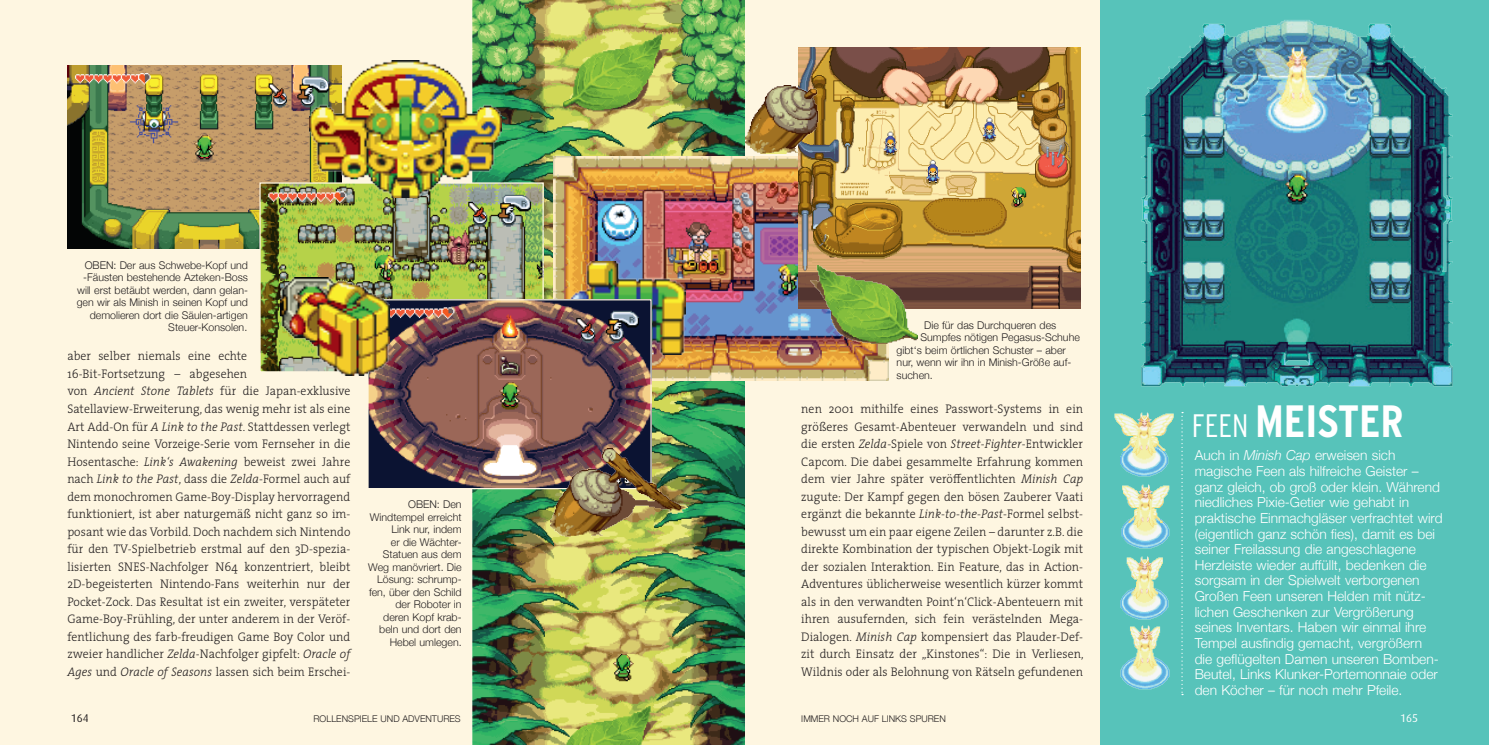
<style>
.page{position:relative;width:1489px;height:745px;background:#fff}
.page>*{position:absolute;margin:0;border:0;box-sizing:border-box;transform-origin:0 0}
.t1{font:700 condensed 45.12px "Interstate";color:#fff}
.t2{font:300 13.75px/15.6px "Helvetica Neue";color:#fff}
.t3{font:300 12.5px/17.5px "The Serif";letter-spacing:.005em;color:#231f20;scale:.95 1}
.t4{font:11.25px "Dax";color:#231f20}
.t5{font:11.25px "Dax";color:#fff}
.t6{font:300 10.62px/12.5px "Helvetica Neue";color:#231f20;text-align:right}
.t7{font:300 9.25px "Helvetica Neue";color:#231f20}
.s1{font-style:italic}
.s2{font-weight:300;font-size:32.38px}
</style>
<div class="page">
<div style="left:0;top:0;width:744px;height:744px;background:#fef6e1"></div>
<div style="left:744px;top:0;width:381px;height:744px;background:#fef6e1"></div>
<img style="left:472px;top:0;width:272px;height:744px">
<img style="left:553px;top:157px;width:335px;height:223px">
<img style="left:798px;top:48px;width:282px;height:260px">
<img style="left:67px;top:66px;width:243px;height:182px">
<div style="left:1100px;top:0;width:388px;height:744px;background:#57c3ba"></div>
<img style="left:1141px;top:20px;width:312px;height:367px">
<img style="left:1114px;top:412px;width:60px;height:65px">
<img style="left:1121px;top:482px;width:62px;height:67px">
<img style="left:1120px;top:552px;width:63px;height:68px">
<img style="left:1120px;top:625px;width:50px;height:65px">
<svg style="left:1181px;top:412px;width:1px;height:281px"></svg>
<img style="left:261px;top:184px;width:280px;height:186px">
<img style="left:811px;top:265px;width:106px;height:78px">
<img style="left:569px;top:261px;width:116px;height:93px">
<img style="left:369px;top:301px;width:280px;height:186px">
<div style="left:367px;top:299px;width:284px;height:190px;border:1px solid #fef6e1"></div>
<img style="left:550px;top:448px;width:137px;height:88px">
<img style="left:745px;top:86px;width:85px;height:67px">
<img style="left:280px;top:277px;width:110px;height:98px">
<img style="left:310px;top:61px;width:192px;height:137px">
<p class="t6" style="left:77px;top:257px;width:173px">OBEN: Der aus Schwebe-Kopf und -Fäusten bestehende Azteken-Boss will erst betäubt werden, dann gelan&shy;gen wir als Minish in seinen Kopf und demolieren dort die Säulen-artigen<br>Steuer-Konsolen.</p>
<p class="t3" style="left:67px;top:347px;width:299px">aber selber niemals eine echte<br>16-Bit-Fortsetzung – abgesehen<br>von <span class="s1">Ancient Stone Tablets</span> für die Japan-exklusive Satellaview-Erweiterung, das wenig mehr ist als eine Art Add-On für <span class="s1">A Link to the Past</span>. Stattdessen verlegt Nintendo seine Vorzeige-Serie vom Fernseher in die Hosentasche: <span class="s1">Link‘s Awakening</span> beweist zwei Jahre nach <span class="s1">Link to the Past</span>, dass die <span class="s1">Zelda</span>-Formel auch auf dem monochromen Game-Boy-Display hervorragend funktioniert, ist aber naturgemäß nicht ganz so im&shy;posant wie das Vorbild. Doch nachdem sich Nintendo für den TV-Spielbetrieb erstmal auf den 3D-spezia&shy;lisierten SNES-Nachfolger N64 konzentriert, bleibt 2D-begeisterten Nintendo-Fans weiterhin nur der Pocket-Zock. Das Resultat ist ein zweiter, verspäteter Game-Boy-Frühling, der unter anderem in der Veröf&shy;fentlichung des farb-freudigen Game Boy Color und zweier handlicher <span class="s1">Zelda</span>-Nachfolger gipfelt: <span class="s1">Oracle of Ages</span> und <span class="s1">Oracle of Seasons</span> lassen sich beim Erschei-</p>
<p class="t6" style="left:368px;top:497px;width:95px">OBEN: Den<br>Windtempel erreicht<br>Link nur, indem<br>er die Wächter-<br>Statuen aus dem<br>Weg manövriert. Die<br>Lösung: schrump&shy;fen, über den Schild der Roboter in deren Kopf krab&shy;beln und dort den<br>Hebel umlegen.</p>
<p class="t6" style="left:924px;top:317px;width:134px">Die für das Durchqueren des</p>
<p class="t6" style="left:920px;top:330px;width:161px">Sumpfes nötigen Pegasus-Schuhe</p>
<p class="t6" style="left:896px;top:342px;width:171px">gibt‘s beim örtlichen Schuster – aber</p>
<p class="t6" style="left:896px;top:355px;width:176px">nur, wenn wir ihn in Minish-Größe auf-</p>
<p class="t6" style="left:896px;top:367px;width:38px">suchen.</p>
<p class="t3" style="left:801px;top:399px;width:298px;text-align:justify">nen 2001 mithilfe eines Passwort-Systems in ein größeres Gesamt-Abenteuer verwandeln und sind die ersten <span class="s1">Zelda</span>-Spiele von <span class="s1">Street-Fighter</span>-Entwickler Capcom. Die dabei gesammelte Erfahrung kommen dem vier Jahre später veröffentlichten <span class="s1">Minish Cap </span>zugute: Der Kampf gegen den bösen Zauberer Vaati ergänzt die bekannte <span class="s1">Link-to-the-Past</span>-Formel selbst&shy;bewusst um ein paar eigene Zeilen – darunter z.B. die direkte Kombination der typischen Objekt-Logik mit der sozialen Interaktion. Ein Feature, das in Action-Adventures üblicherweise wesentlich kürzer kommt als in den verwandten Point‘n‘Click-Abenteuern mit ihren ausufernden, sich fein verästelnden Mega-Dialogen. <span class="s1">Minish Cap</span> kompensiert das Plauder-Def&shy;zit durch Einsatz der „Kinstones“: Die in Verliesen, Wildnis oder als Belohnung von Rätseln gefundenen</p>
<h1 class="t1" style="left:1191px;top:395px;width:213px"><span class="s2">FEEN</span> MEISTER</h1>
<p class="t2" style="left:1194px;top:446px;width:249px">Auch in <span class="s1">Minish Cap</span> erweisen sich magische Feen als hilfreiche Geister – ganz gleich, ob groß oder klein. Während niedliches Pixie-Getier wie gehabt in praktische Einmachgläser verfrachtet wird (eigentlich ganz schön fies), damit es bei seiner Freilassung die angeschlagene Herzleiste wieder auffüllt, bedenken die sorgsam in der Spielwelt verborgenen Großen Feen unseren Helden mit nütz&shy;lichen Geschenken zur Vergrößerung seines Inventars. Haben wir einmal ihre Tempel ausfindig gemacht, vergrößern die geflügelten Damen unseren Bomben-Beutel, Links Klunker-Portemonnaie oder den Köcher – für noch mehr Pfeile.</p>
<p class="t4" style="left:71px;top:711px;width:19px">164</p>
<p class="t7" style="left:313px;top:710px;width:149px">ROLLENSPIELE UND ADVENTURES</p>
<p class="t7" style="left:801px;top:710px;width:146px">IMMER NOCH AUF LINKS SPUREN</p>
<p class="t5" style="left:1399px;top:711px;width:19px">165</p>
</div>
